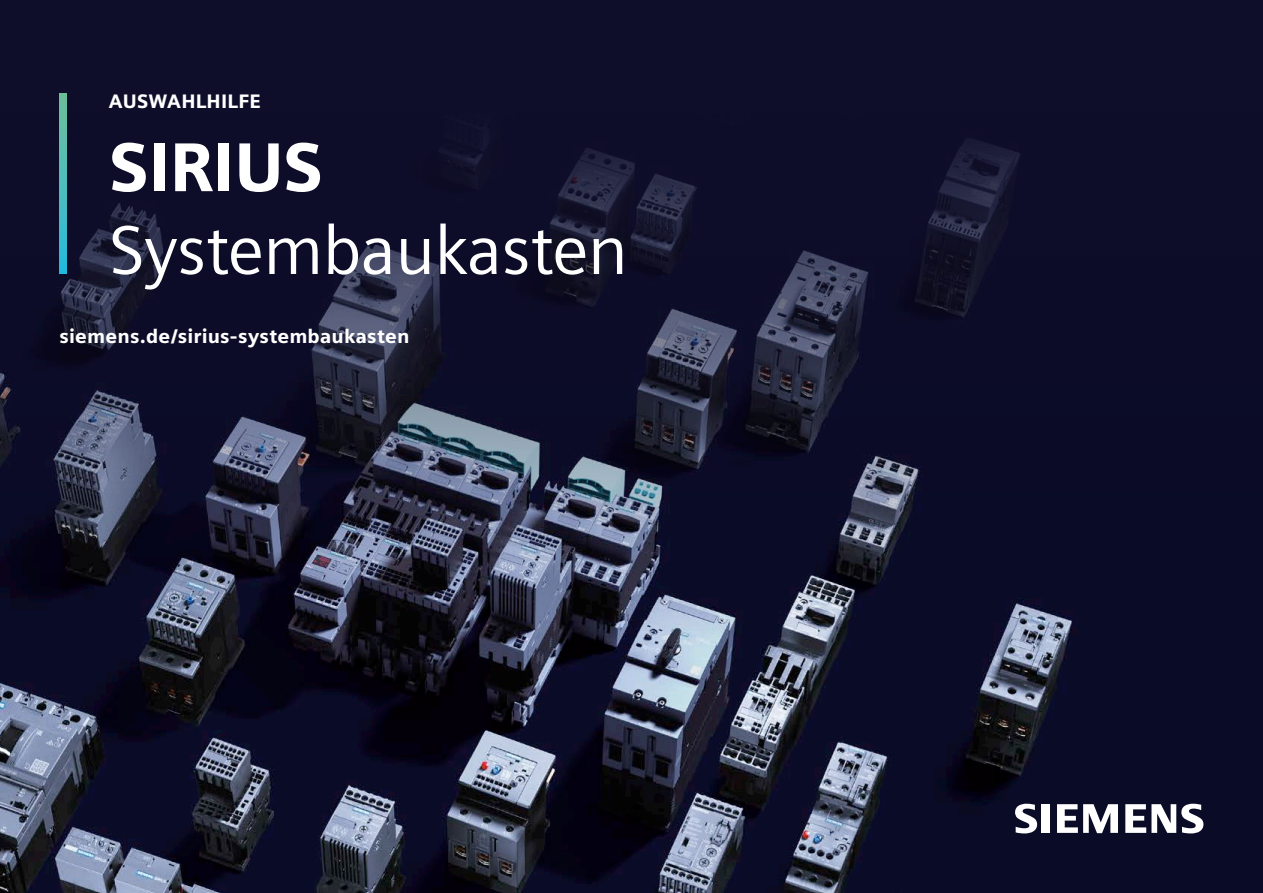
<style>
.page{position:relative;width:1263px;height:893px;background:#fff}
.page>*{position:absolute;margin:0;border:0;box-sizing:border-box;transform-origin:0 0}
.t1{font:69px "Siemens Sans Global";letter-spacing:-.01em;color:#fff}
.t2{font:900 69px "Siemens Sans";letter-spacing:-.01em;color:#fff}
.t3{font:900 19.5px "Siemens Sans";letter-spacing:.01em;color:#fff}
</style>
<div class="page">
<img style="left:0;top:1px;width:1263px;height:892px">
<svg style="left:60px;top:94px;width:6px;height:180px"></svg>
<hr style="left:0;top:0;width:1263px;height:1px;background:#0f0e2a">
<svg style="left:1015px;top:804px;width:35px;height:29px"></svg>
<svg style="left:1057px;top:804px;width:61px;height:29px"></svg>
<svg style="left:1125px;top:804px;width:78px;height:29px"></svg>
<p class="t3" style="left:109px;top:90px;width:154px">AUSWAHLHILFE</p>
<h1 class="t2" style="left:109px;top:126px;width:216px">SIRIUS</h1>
<h1 class="t1" style="left:109px;top:200px;width:520px">Systembaukasten</h1>
<p class="t3" style="left:60px;top:324px;width:352px">siemens.de/sirius-systembaukasten</p>
</div>
